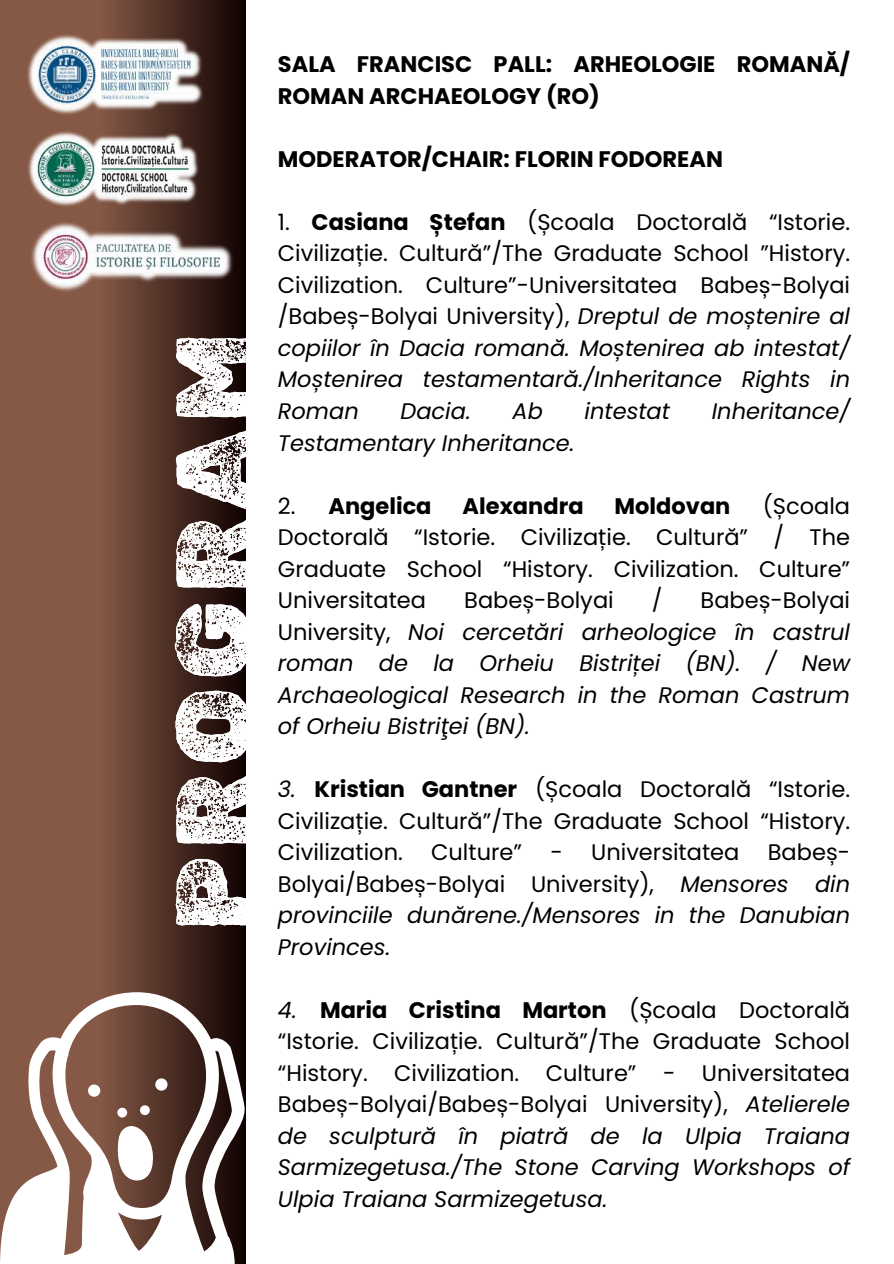
<style>
.page{position:relative;width:894px;height:1264px;background:#fff}
.page>*{position:absolute;margin:0;border:0;box-sizing:border-box;transform-origin:0 0}
.t1{font:105px "Rubik Dirt";letter-spacing:.075em;color:#fff}
.t2{font:22.5px/31.5px "Poppins";color:#000;text-align:justify}
.t3{font:italic 22.5px/31.5px "Poppins";color:#000;text-align:justify}
.t4{font:700 22.5px/31.5px "Poppins";color:#000}
.s1{font-weight:700}
.s2{font-style:italic}
.s3{font-weight:400}
.s4{font-style:normal}
</style>
<div class="page">
<svg style="left:0;top:0;width:245px;height:992px;background:#613d30"></svg>
<img style="left:14px;top:131px;width:201px;height:62px">
<img style="left:0;top:193px;width:246px;height:120px">
<img style="left:3px;top:18px;width:223px;height:113px">
<svg style="left:0;top:992px;width:245px;height:271px"></svg>
<h1 class="t1" style="left:152px;top:930px;width:599px;rotate:-90deg">PROGRAM</h1>
<p class="t4" style="left:278px;top:49px;width:573px">SALA FRANCISC PALL: ARHEOLOGIE ROMANĂ/<br>ROMAN ARCHAEOLOGY (RO)</p>
<p class="t4" style="left:278px;top:143px;width:446px">MODERATOR/CHAIR: FLORIN FODOREAN</p>
<p class="t2" style="left:278px;top:206px;width:573px">1. <span class="s1">Casiana Ștefan</span> (Școala Doctorală “Istorie.<br>Civilizație. Cultură”/The Graduate School ”History.<br>Civilization. Culture”-Universitatea Babeș-Bolyai /Babeș-Bolyai University), <span class="s2">Dreptul de moștenire al copiilor în Dacia romană. Moștenirea ab intestat/ Moștenirea testamentară./Inheritance Rights in Roman</span></p>
<p class="t3" style="left:400px;top:395px;width:72px">Dacia.</p>
<p class="t3" style="left:512px;top:395px;width:32px">Ab</p>
<p class="t3" style="left:584px;top:395px;width:87px">intestat</p>
<p class="t3" style="left:711px;top:395px;width:140px">Inheritance/</p>
<p class="t3" style="left:278px;top:427px;width:298px">Testamentary Inheritance.</p>
<p class="t4" style="left:278px;top:490px;width:155px"><span class="s3">2.</span> Angelica</p>
<p class="t4" style="left:462px;top:490px;width:122px">Alexandra</p>
<p class="t4" style="left:614px;top:490px;width:117px">Moldovan</p>
<p class="t2" style="left:278px;top:490px;width:573px;text-indent:484px">(Școala Doctorală “Istorie. Civilizație. Cultură” / The Graduate School “History. Civilization. Culture” Universitatea</p>
<p class="t2" style="left:464px;top:584px;width:151px">Babeș-Bolyai</p>
<p class="t2" style="left:651px;top:584px;width:12px">/</p>
<p class="t3" style="left:278px;top:584px;width:573px;text-indent:422px"><span class="s4">Babeș-Bolyai University,</span> Noi cercetări arheologice în castrul roman de la Orheiu Bistriței (BN). / New Archaeological Research in the Roman Castrum of Orheiu Bistriţei (BN).</p>
<p class="t2" style="left:278px;top:773px;width:573px"><span class="s2">3.</span> <span class="s1">Kristian Gantner</span> (Școala Doctorală “Istorie.<br>Civilizație. Cultură”/The Graduate School “History.<br>Civilization.</p>
<p class="t2" style="left:431px;top:836px;width:92px">Culture”</p>
<p class="t2" style="left:550px;top:836px;width:190px">- Universitatea</p>
<p class="t3" style="left:278px;top:836px;width:573px;text-indent:490px"><span class="s4">Babeș-Bolyai/Babeș-Bolyai University),</span> Mensores din provinciile dunărene./Mensores in the Danubian Provinces.</p>
<p class="t2" style="left:278px;top:994px;width:573px"><span class="s2">4.</span> <span class="s1">Maria Cristina Marton</span> (Școala Doctorală “Istorie. Civilizație. Cultură”/The Graduate School “History. Civilization. Culture” - Universitatea Babeș-Bolyai/Babeș-Bolyai University), <span class="s2">Atelierele de sculptură în piatră de la Ulpia Traiana Sarmizegetusa./The Stone Carving Workshops of Ulpia Traiana Sarmizegetusa.</span></p>
</div>
